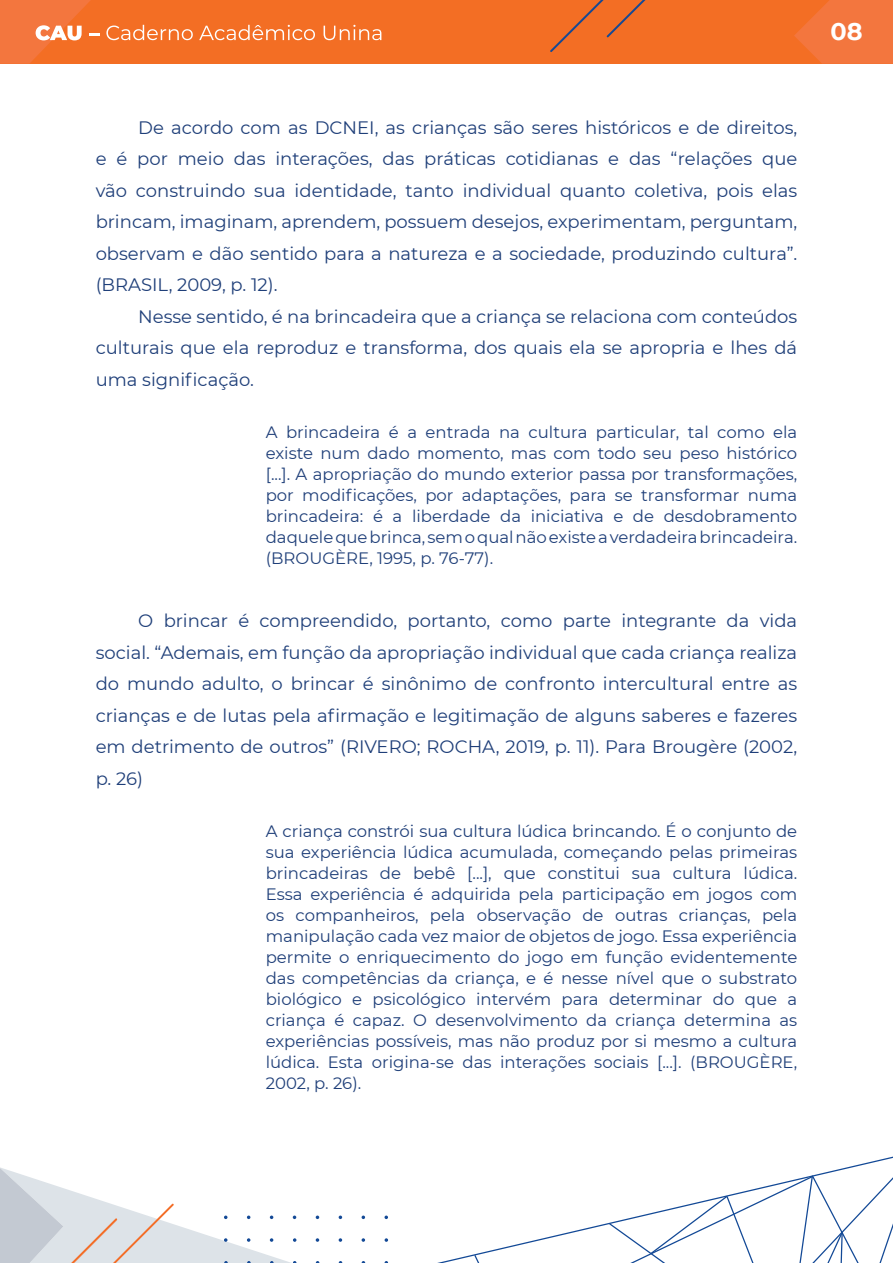
<style>
.page{position:relative;width:893px;height:1263px;background:#fff}
.page>*{position:absolute;margin:0;border:0;box-sizing:border-box;transform-origin:0 0}
.t1{font:700 24px "Montserrat";color:#fff}
.t2{font:18px/31.5px "Montserrat";color:#1f3f79;text-align:justify}
.t3{font:16.5px/21px "Montserrat";color:#1f3f79;text-align:justify}
</style>
<div class="page">
<div style="left:0;top:0;width:893px;height:64px;background:#f36e24"></div>
<svg style="left:794px;top:0;width:99px;height:64px"></svg>
<svg style="left:0;top:0;width:99px;height:64px"></svg>
<svg style="left:106px;top:25px;width:87px;height:15px"></svg>
<svg style="left:199px;top:25px;width:116px;height:15px"></svg>
<svg style="left:324px;top:25px;width:57px;height:15px"></svg>
<svg style="left:550px;top:0;width:96px;height:52px"></svg>
<svg style="left:437px;top:1156px;width:456px;height:107px"></svg>
<svg style="left:474px;top:1255px;width:5px;height:8px"></svg>
<svg style="left:609px;top:1175px;width:284px;height:88px"></svg>
<svg style="left:316px;top:1215px;width:3px;height:4px"></svg>
<svg style="left:339px;top:1215px;width:3px;height:4px"></svg>
<svg style="left:362px;top:1215px;width:3px;height:4px"></svg>
<svg style="left:384px;top:1215px;width:4px;height:4px"></svg>
<svg style="left:316px;top:1238px;width:3px;height:4px"></svg>
<svg style="left:339px;top:1238px;width:3px;height:4px"></svg>
<svg style="left:362px;top:1238px;width:3px;height:4px"></svg>
<svg style="left:385px;top:1238px;width:3px;height:4px"></svg>
<svg style="left:0;top:1167px;width:296px;height:96px"></svg>
<p class="t2" style="left:96px;top:111px;width:703px;text-indent:43px">De acordo com as DCNEI, as crianças são seres históricos e de direitos, e é por meio das interações, das práticas cotidianas e das “relações que vão construindo sua identidade, tanto individual quanto coletiva, pois elas brincam, imaginam, aprendem, possuem desejos, experimentam, perguntam, observam e dão sentido para a natureza e a sociedade, produzindo cultura”. (BRASIL, 2009, p. 12).</p>
<p class="t2" style="left:96px;top:300px;width:703px;text-indent:43px">Nesse sentido, é na brincadeira que a criança se relaciona com conteúdos culturais que ela reproduz e transforma, dos quais ela se apropria e lhes dá uma significação.</p>
<p class="t3" style="left:266px;top:421px;width:533px">A brincadeira é a entrada na cultura particular, tal como ela existe num dado momento, mas com todo seu peso histórico [...]. A apropriação do mundo exterior passa por transformações, por modificações, por adaptações, para se transformar numa brincadeira: é a liberdade da iniciativa e de desdobramento daquele que brinca, sem o qual não existe a verdadeira brincadeira. (BROUGÈRE, 1995, p. 76-77).</p>
<p class="t2" style="left:96px;top:604px;width:703px;text-indent:43px">O brincar é compreendido, portanto, como parte integrante da vida social. “Ademais, em função da apropriação individual que cada criança realiza do mundo adulto, o brincar é sinônimo de confronto intercultural entre as crianças e de lutas pela afirmação e legitimação de alguns saberes e fazeres em detrimento de outros” (RIVERO; ROCHA, 2019, p. 11). Para Brougère (2002, p. 26)</p>
<p class="t3" style="left:266px;top:820px;width:533px">A criança constrói sua cultura lúdica brincando. É o conjunto de sua experiência lúdica acumulada, começando pelas primeiras brincadeiras de bebê [...], que constitui sua cultura lúdica.<br>Essa experiência é adquirida pela participação em jogos com os companheiros, pela observação de outras crianças, pela manipulação cada vez maior de objetos de jogo. Essa experiência permite o enriquecimento do jogo em função evidentemente das competências da criança, e é nesse nível que o substrato biológico e psicológico intervém para determinar do que a criança é capaz. O desenvolvimento da criança determina as experiências possíveis, mas não produz por si mesmo a cultura lúdica. Esta origina-se das interações sociais [...]. (BROUGÈRE, 2002, p. 26).</p>
<h1 class="t1" style="left:830px;top:14px;width:34px">08</h1>
</div>
